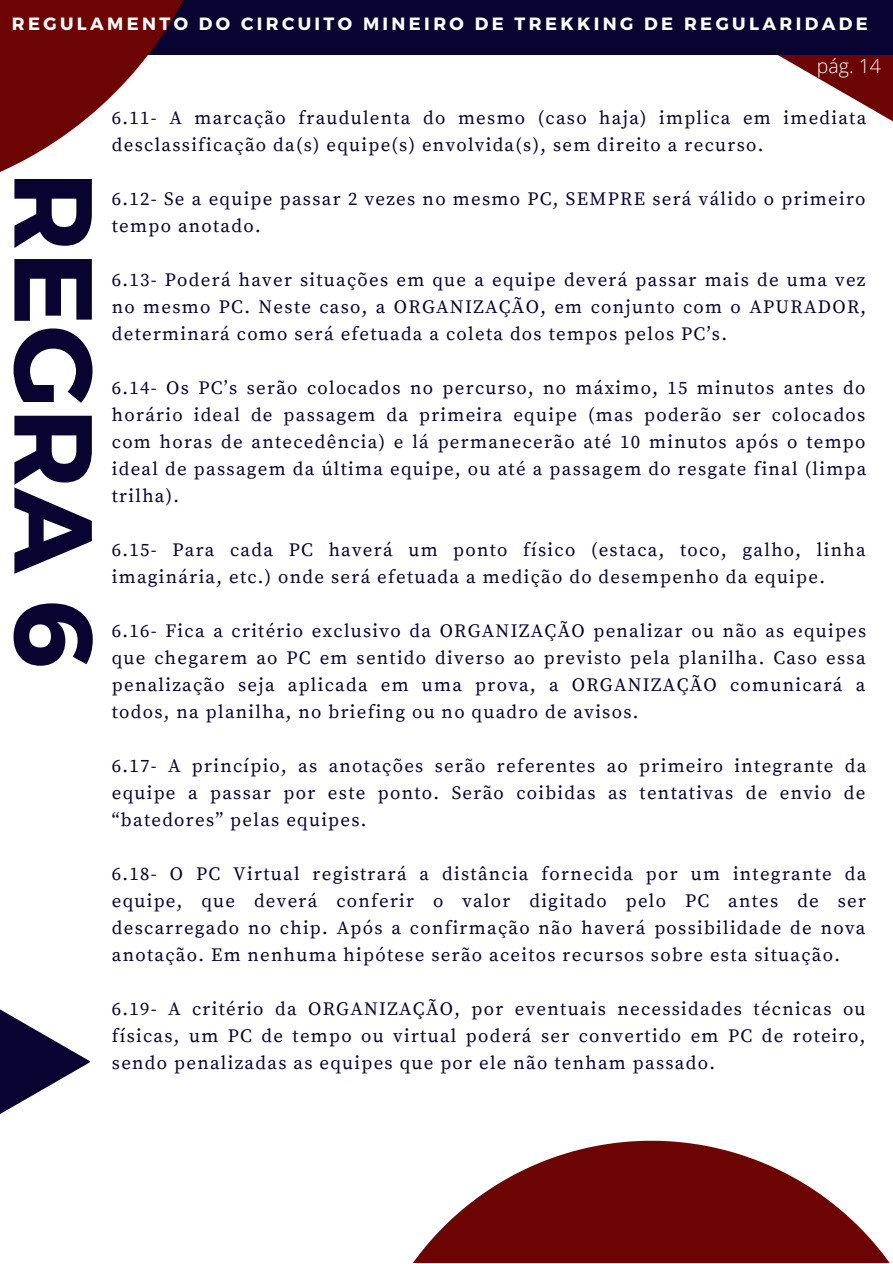
<style>
.page{position:relative;width:893px;height:1264px;background:#fff}
.page>*{position:absolute;margin:0;border:0;box-sizing:border-box;transform-origin:0 0}
.t1{font:700 110.55px "Montserrat";color:#080330}
.t2{font:300 19.5px "Open Sans";color:#fff}
.t3{font:18.75px/27px "Source Serif Pro";letter-spacing:.07em;color:#080330;text-align:justify}
.t4{font:700 17.7px "Montserrat";letter-spacing:.19em;color:#fff}
</style>
<div class="page">
<svg style="left:743px;top:54px;width:149px;height:67px"></svg>
<div style="left:0;top:0;width:892px;height:54px;background:#080330"></div>
<svg style="left:0;top:0;width:227px;height:172px"></svg>
<svg style="left:413px;top:1140px;width:476px;height:122px;fill:#6d0404"></svg>
<svg style="left:0;top:1009px;width:89px;height:105px"></svg>
<p class="t4" style="left:12px;top:13px;width:857px">REGULAMENTO DO CIRCUITO MINEIRO DE TREKKING DE REGULARIDADE</p>
<p class="t1" style="left:126px;top:171px;width:499px;rotate:90deg">REGRA 6</p>
<p class="t2" style="left:816px;top:52px;width:66px">pág. 14</p>
<p class="t3" style="left:112px;top:105px;width:755px">6.11- A marcação fraudulenta do mesmo (caso haja) implica em imediata desclassificação da(s) equipe(s) envolvida(s), sem direito a recurso.</p>
<p class="t3" style="left:112px;top:186px;width:755px">6.12- Se a equipe passar 2 vezes no mesmo PC, SEMPRE será válido o primeiro tempo anotado.</p>
<p class="t3" style="left:112px;top:267px;width:755px">6.13- Poderá haver situações em que a equipe deverá passar mais de uma vez no mesmo PC. Neste caso, a ORGANIZAÇÃO, em conjunto com o APURADOR, determinará como será efetuada a coleta dos tempos pelos PC’s.</p>
<p class="t3" style="left:112px;top:375px;width:756px">6.14- Os PC’s serão colocados no percurso, no máximo, 15 minutos antes do horário ideal de passagem da primeira equipe (mas poderão ser colocados com horas de antecedência) e lá permanecerão até 10 minutos após o tempo ideal de passagem da última equipe, ou até a passagem do resgate final (limpa trilha).</p>
<p class="t3" style="left:112px;top:536px;width:755px">6.15- Para cada PC haverá um ponto físico (estaca, toco, galho, linha imaginária, etc.) onde será efetuada a medição do desempenho da equipe.</p>
<p class="t3" style="left:112px;top:617px;width:756px">6.16- Fica a critério exclusivo da ORGANIZAÇÃO penalizar ou não as equipes que chegarem ao PC em sentido diverso ao previsto pela planilha. Caso essa penalização seja aplicada em uma prova, a ORGANIZAÇÃO comunicará a todos, na planilha, no briefing ou no quadro de avisos.</p>
<p class="t3" style="left:112px;top:752px;width:756px">6.17- A princípio, as anotações serão referentes ao primeiro integrante da equipe a passar por este ponto. Serão coibidas as tentativas de envio de “batedores” pelas equipes.</p>
<p class="t3" style="left:112px;top:860px;width:756px">6.18- O PC Virtual registrará a distância fornecida por um integrante da equipe, que deverá conferir o valor digitado pelo PC antes de ser descarregado no chip. Após a confirmação não haverá possibilidade de nova anotação. Em nenhuma hipótese serão aceitos recursos sobre esta situação.</p>
<p class="t3" style="left:112px;top:995px;width:755px">6.19- A critério da ORGANIZAÇÃO, por eventuais necessidades técnicas ou físicas, um PC de tempo ou virtual poderá ser convertido em PC de roteiro, sendo penalizadas as equipes que por ele não tenham passado.</p>
</div>
